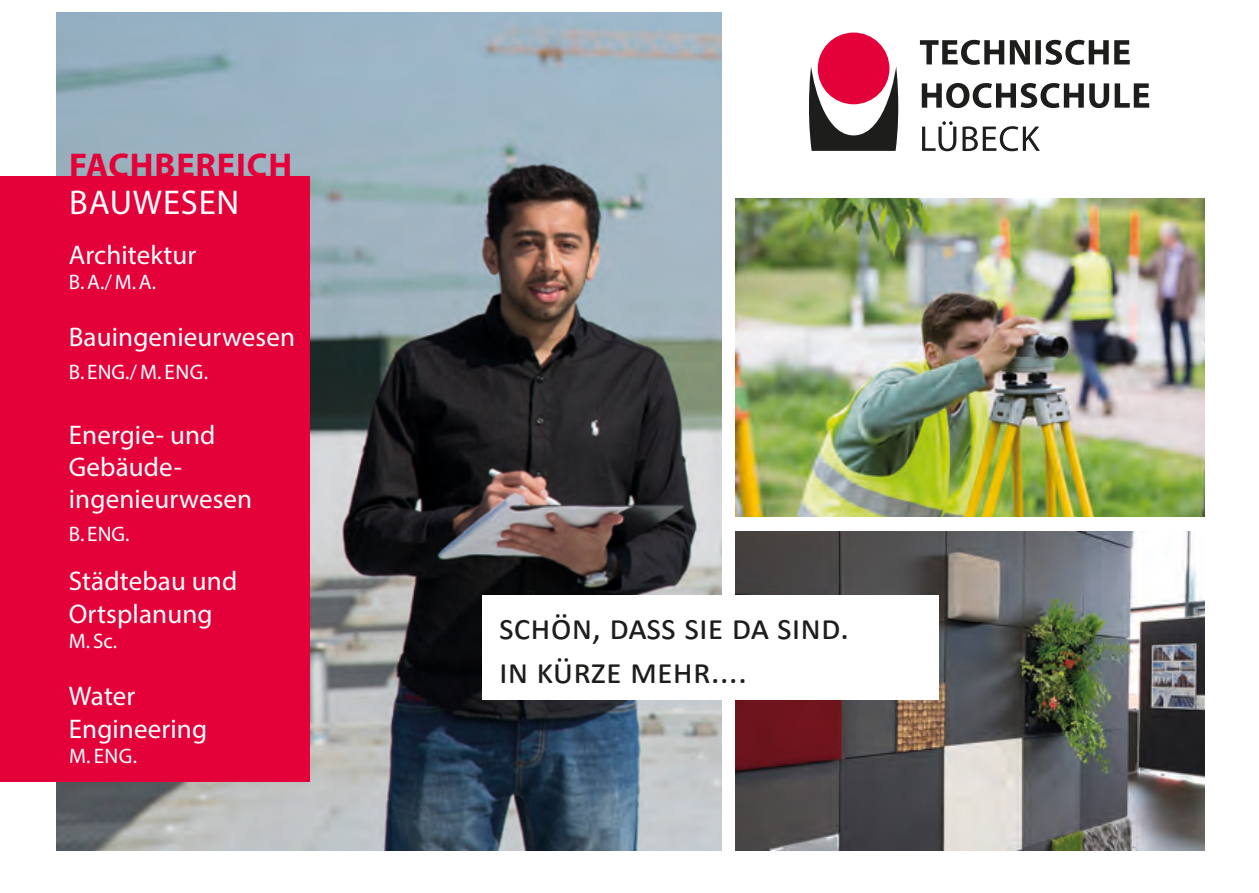
<style>
.page{position:relative;width:1259px;height:893px;background:#fff}
.page>*{position:absolute;margin:0;border:0;box-sizing:border-box;transform-origin:0 0}
.t1{font:36px "Calibri";color:#1d1d1b}
.t2{font:700 34.5px/37.5px "Myriad Pro";letter-spacing:.025em;color:#e4013a}
.t3{font:27px/32.4px "Myriad Pro";letter-spacing:.005em;color:#fff}
.t4{font:21px "Myriad Pro";letter-spacing:.01em;color:#fff}
.s1{font-weight:400;color:#fff}
</style>
<div class="page">
<div style="left:817px;top:33px;width:72px;height:71px;background:#e4013a;border-radius:50%"></div>
<svg style="left:809px;top:66px;width:90px;height:85px"></svg>
<svg style="left:922px;top:121px;width:118px;height:30px"></svg>
<svg style="left:921px;top:83px;width:228px;height:25px"></svg>
<svg style="left:920px;top:40px;width:209px;height:25px"></svg>
<img style="left:735px;top:532px;width:469px;height:318px">
<img style="left:735px;top:199px;width:469px;height:318px">
<img style="left:56px;top:13px;width:666px;height:837px">
<div style="left:0;top:176px;width:309px;height:606px;background:#e4013a"></div>
<div style="left:482px;top:595px;width:456px;height:105px;background:#fff"></div>
<p class="t2" style="left:69px;top:145px;width:224px">FACHBEREICH<br><span class="s1">BAUWESEN</span></p>
<p class="t3" style="left:69px;top:238px;width:129px">Architektur</p>
<p class="t4" style="left:69px;top:269px;width:89px">B.A./ M.A.</p>
<p class="t3" style="left:69px;top:321px;width:228px">Bauingenieurwesen</p>
<p class="t4" style="left:69px;top:359px;width:141px">B. ENG./ M. ENG.</p>
<p class="t3" style="left:69px;top:418px;width:185px">Energie- und<br>Gebäude&shy;ingenieurwesen</p>
<p class="t4" style="left:69px;top:521px;width:62px">B. ENG.</p>
<p class="t3" style="left:69px;top:564px;width:170px">Städtebau und<br>Ortsplanung</p>
<p class="t4" style="left:69px;top:628px;width:50px">M. Sc.</p>
<p class="t3" style="left:69px;top:680px;width:140px">Water<br>Engineering</p>
<p class="t4" style="left:69px;top:743px;width:70px">M. ENG.</p>
<p class="t1" style="left:499px;top:602px;width:351px">Schön, dass Sie da sind.</p>
<p class="t1" style="left:499px;top:646px;width:249px">In Kürze mehr....</p>
</div>
